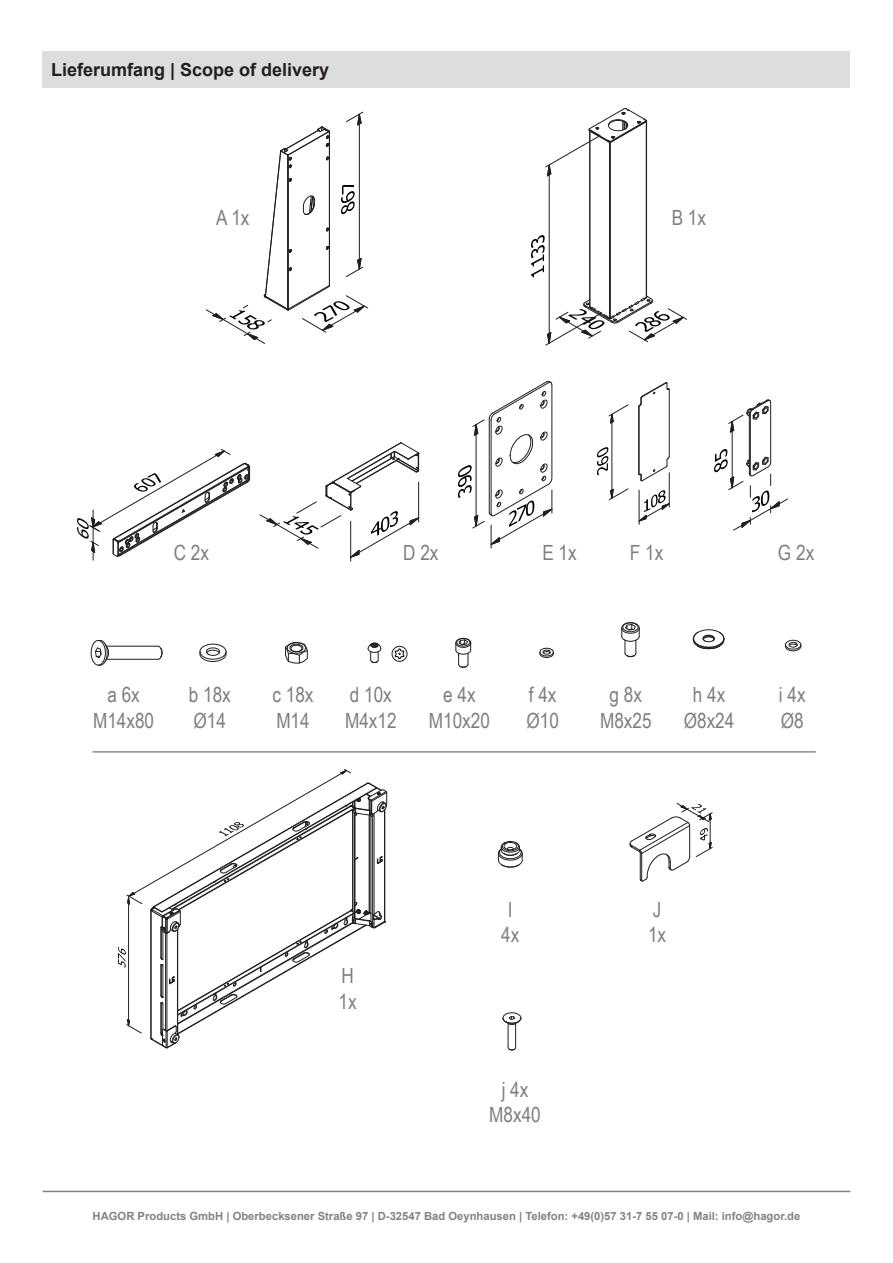
<style>
.page{position:relative;width:893px;height:1263px;background:#fff}
.page>*{position:absolute;margin:0;border:0;box-sizing:border-box;transform-origin:0 0}
.t1{font:21px/25px "Arial Narrow";color:#7c7f81}
.t2{font:700 18px "Arial";color:#231f20}
.t3{font:700 11.25px "Arial";color:#808285}
</style>
<div class="page">
<hr style="left:43px;top:1191px;width:807px;height:1px;background:#808285">
<div style="left:43px;top:51px;width:807px;height:37px;background:#dcdddf"></div>
<img style="left:459px;top:465px;width:12px;height:33px">
<svg style="left:472px;top:381px;width:81px;height:167px"></svg>
<svg style="left:259px;top:442px;width:161px;height:117px"></svg>
<hr style="left:418px;top:482px;width:1px;height:40px;background:#231f20">
<hr style="left:350px;top:521px;width:1px;height:40px;background:#231f20">
<hr style="left:750px;top:414px;width:1px;height:60px;background:#231f20">
<hr style="left:749px;top:413px;width:1px;height:60px;background:#231f20">
<hr style="left:770px;top:402px;width:1px;height:60px;background:#231f20">
<img style="left:715px;top:450px;width:13px;height:23px">
<hr style="left:732px;top:431px;width:1px;height:47px;background:#231f20">
<svg style="left:728px;top:456px;width:60px;height:75px"></svg>
<svg style="left:728px;top:399px;width:43px;height:34px"></svg>
<svg style="left:157px;top:645px;width:6px;height:15px"></svg>
<hr style="left:106px;top:646px;width:52px;height:1px;background:#231f20">
<hr style="left:106px;top:659px;width:52px;height:1px;background:#231f20">
<svg style="left:90px;top:640px;width:19px;height:26px"></svg>
<svg style="left:199px;top:643px;width:28px;height:19px"></svg>
<svg style="left:285px;top:642px;width:23px;height:22px"></svg>
<svg style="left:367px;top:642px;width:14px;height:21px"></svg>
<div style="left:392px;top:646px;width:15px;height:16px;border:1px solid #231f20;border-radius:50%"></div>
<svg style="left:394px;top:648px;width:11px;height:11px"></svg>
<svg style="left:455px;top:638px;width:16px;height:30px"></svg>
<svg style="left:539px;top:647px;width:15px;height:11px"></svg>
<hr style="left:93px;top:751px;width:722px;height:1px;background:#808285">
<svg style="left:498px;top:841px;width:25px;height:27px"></svg>
<svg style="left:502px;top:1012px;width:20px;height:38px"></svg>
<hr style="left:638px;top:407px;width:1px;height:67px;background:#231f20">
<hr style="left:669px;top:390px;width:1px;height:67px;background:#231f20">
<hr style="left:639px;top:407px;width:1px;height:67px;background:#231f20">
<svg style="left:638px;top:456px;width:32px;height:26px"></svg>
<svg style="left:638px;top:382px;width:32px;height:26px"></svg>
<img style="left:597px;top:448px;width:11px;height:28px">
<hr style="left:612px;top:422px;width:1px;height:68px;background:#231f20">
<svg style="left:609px;top:405px;width:19px;height:18px"></svg>
<svg style="left:609px;top:489px;width:19px;height:11px"></svg>
<img style="left:651px;top:495px;width:7px;height:8px">
<img style="left:659px;top:491px;width:6px;height:12px">
<svg style="left:640px;top:503px;width:30px;height:18px"></svg>
<hr style="left:639px;top:490px;width:1px;height:34px;background:#231f20">
<hr style="left:669px;top:473px;width:1px;height:34px;background:#231f20">
<svg style="left:621px;top:622px;width:19px;height:35px"></svg>
<svg style="left:693px;top:629px;width:32px;height:20px"></svg>
<svg style="left:785px;top:640px;width:17px;height:11px"></svg>
<img style="left:532px;top:235px;width:12px;height:43px">
<svg style="left:545px;top:108px;width:142px;height:238px"></svg>
<svg style="left:205px;top:111px;width:163px;height:233px"></svg>
<img style="left:78px;top:519px;width:11px;height:20px">
<svg style="left:89px;top:449px;width:161px;height:111px"></svg>
<svg style="left:630px;top:803px;width:82px;height:79px"></svg>
<img style="left:118px;top:948px;width:8px;height:20px">
<svg style="left:127px;top:769px;width:260px;height:280px"></svg>
<h2 class="t2" style="left:51px;top:57px;width:280px">Lieferumfang | Scope of delivery</h2>
<h1 class="t1" style="left:216px;top:205px;width:35px">A 1x</h1>
<h1 class="t1" style="left:672px;top:205px;width:36px">B 1x</h1>
<h1 class="t1" style="left:174px;top:539px;width:37px">C 2x</h1>
<h1 class="t1" style="left:403px;top:539px;width:37px">D 2x</h1>
<h1 class="t1" style="left:542px;top:539px;width:36px">E 1x</h1>
<h1 class="t1" style="left:630px;top:539px;width:35px">F 1x</h1>
<h1 class="t1" style="left:778px;top:539px;width:38px">G 2x</h1>
<h1 class="t1" style="left:93px;top:682px;width:63px;text-align:center">a 6x<br>M14x80</h1>
<h1 class="t1" style="left:189px;top:682px;width:43px">b 18x<br>Ø14</h1>
<h1 class="t1" style="left:272px;top:682px;width:43px">c 18x<br>M14</h1>
<h1 class="t1" style="left:345px;top:682px;width:53px">d 10x<br>M4x12</h1>
<h1 class="t1" style="left:429px;top:682px;width:63px;text-align:center">e 4x<br>M10x20</h1>
<h1 class="t1" style="left:526px;top:682px;width:34px">f 4x<br>Ø10</h1>
<h1 class="t1" style="left:600px;top:682px;width:53px;text-align:center">g 8x<br>M8x25</h1>
<h1 class="t1" style="left:684px;top:682px;width:52px;text-align:center">h 4x<br>Ø8x24</h1>
<h1 class="t1" style="left:779px;top:682px;width:28px">i 4x<br>Ø8</h1>
<h1 class="t1" style="left:339px;top:963px;width:20px">H<br>1x</h1>
<h1 class="t1" style="left:501px;top:896px;width:20px;text-align:center">I<br>4x</h1>
<h1 class="t1" style="left:648px;top:896px;width:20px">J<br>1x</h1>
<h1 class="t1" style="left:489px;top:1077px;width:53px;text-align:center">j 4x<br>M8x40</h1>
<p class="t3" style="left:93px;top:1208px;width:709px">HAGOR Products GmbH | Oberbecksener Straße 97 | D-32547 Bad Oeynhausen | Telefon: +49(0)57 31-7 55 07-0 | Mail: info@hagor.de</p>
</div>
